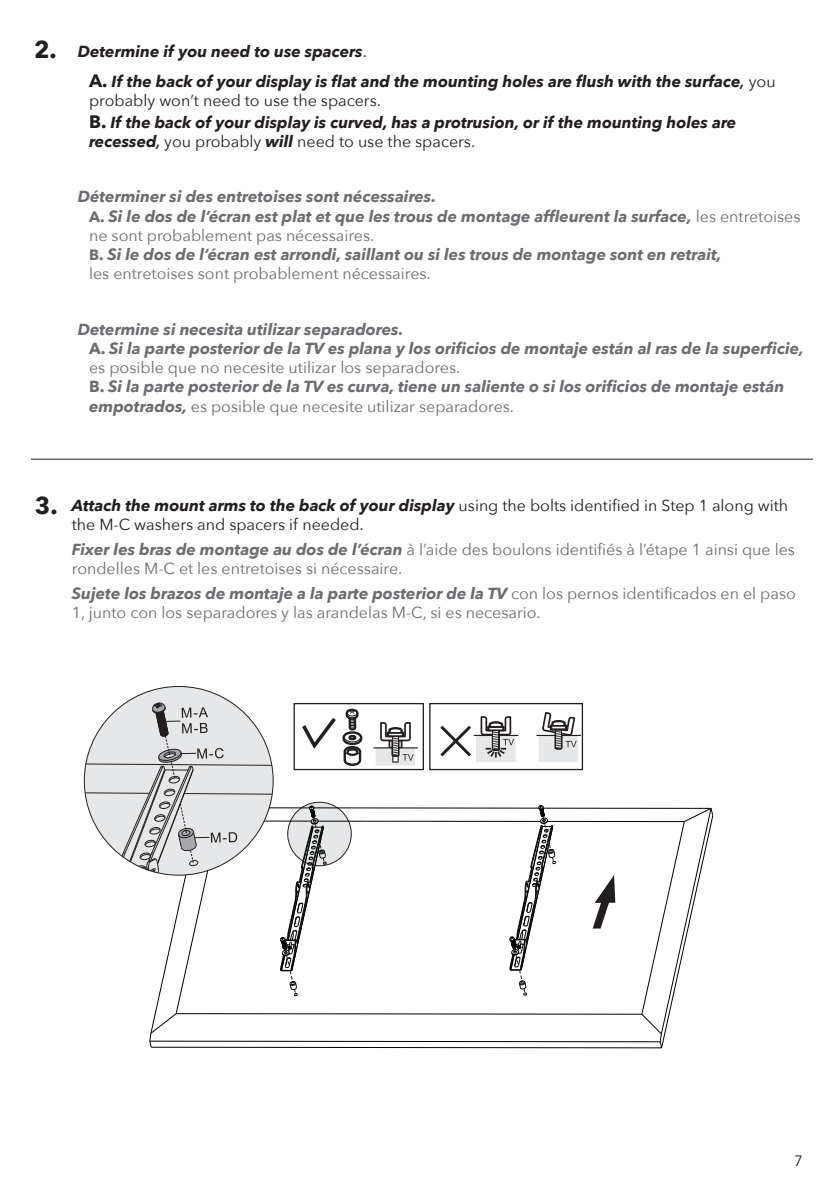
<style>
.page{position:relative;width:840px;height:1191px;background:#fff}
.page>*{position:absolute;margin:0;border:0;box-sizing:border-box;transform-origin:0 0}
.t1{font:700 24px "Avenir Next";color:#231f20}
.t2{font:italic 700 16px/19.2px "Avenir Next";color:#6c6d70}
.t3{font:16px/19.2px "Avenir Next";color:#6c6d70}
.t4{font:italic 700 16px/29.6px "Avenir Next";color:#231f20}
.t5{font:16px/19.2px "Avenir Next";color:#231f20}
.t6{font:15px "Avenir Next";color:#231f20}
.s1{font-weight:400;font-style:normal}
.s2{font-style:normal;font-size:18px}
.s3{font-weight:600}
.s4{font-weight:700;font-style:italic}
.s5{font-weight:600;font-style:italic}
.s6{font-style:normal;font-size:15px}
.s7{font-style:normal}
</style>
<div class="page">
<hr style="left:31px;top:459px;width:781px;height:1px;background:#231f20">
<div style="left:84px;top:686px;width:189px;height:189px;background:#e6e7e9;border-radius:50%"></div>
<hr style="left:85px;top:792px;width:64px;height:1px;background:#231f20">
<hr style="left:86px;top:763px;width:75px;height:2px;background:#231f20">
<svg style="left:121px;top:702px;width:592px;height:346px"></svg>
<h1 class="t1" style="left:34px;top:29px;width:24px">2.</h1>
<p class="t4" style="left:89px;top:37px;width:687px;text-indent:-11px">Determine if you need to use spacers<span class="s1">.<br></span><span class="s2">A.</span> If the back of your display is flat and the mounting holes are flush with the surface<span class="s3">,</span> <span class="s1">you</span></p>
<p class="t4" style="left:89px;top:89px;width:648px;line-height:21.6px"><span class="s1">probably won’t need to use the spacers.<br></span><span class="s2">B.</span> If the back of your display is curved, has a protrusion, or if the mounting holes are</p>
<p class="t5" style="left:89px;top:131px;width:387px"><span class="s4">recessed</span><span class="s5">,</span> you probably <span class="s4">will</span> need to use the spacers.</p>
<p class="t2" style="left:89px;top:187px;width:712px;text-indent:-11px">Déterminer si des entretoises sont nécessaires.<br><span class="s6">A.</span> Si le dos de l’écran est plat et que les trous de montage affleurent la surface, <span class="s1">les entretoises ne sont probablement pas nécessaires.<br></span><span class="s6">B.</span> Si le dos de l’écran est arrondi, saillant ou si les trous de montage sont en retrait,<br><span class="s1">les entretoises sont probablement nécessaires.</span></p>
<p class="t2" style="left:89px;top:319px;width:716px;text-indent:-11px">Determine si necesita utilizar separadores.<br><span class="s7">A.</span> Si la parte posterior de la TV es plana y los orificios de montaje están al ras de la superficie, <span class="s1">es posible que no necesite utilizar los separadores.<br></span><span class="s7">B.</span> Si la parte posterior de la TV es curva, tiene un saliente o si los orificios de montaje están empotrados, <span class="s1">es posible que necesite utilizar separadores.</span></p>
<h1 class="t1" style="left:35px;top:484px;width:24px">3.</h1>
<p class="t5" style="left:72px;top:495px;width:717px"><span class="s4">Attach the mount arms to the back of your display</span> using the bolts identified in Step 1 along with the M-C washers and spacers if needed.</p>
<p class="t3" style="left:72px;top:539px;width:724px"><span class="s4">Fixer les bras de montage au dos de l’écran</span> à l’aide des boulons identifiés à l’étape 1 ainsi que les rondelles M-C et les entretoises si nécessaire.</p>
<p class="t3" style="left:72px;top:583px;width:725px"><span class="s4">Sujete los brazos de montaje a la parte posterior de la TV</span> con los pernos identificados en el paso<br>1, junto con los separadores y las arandelas M-C, si es necesario.</p>
<p class="t6" style="left:793px;top:1148px;width:10px">7</p>
</div>
